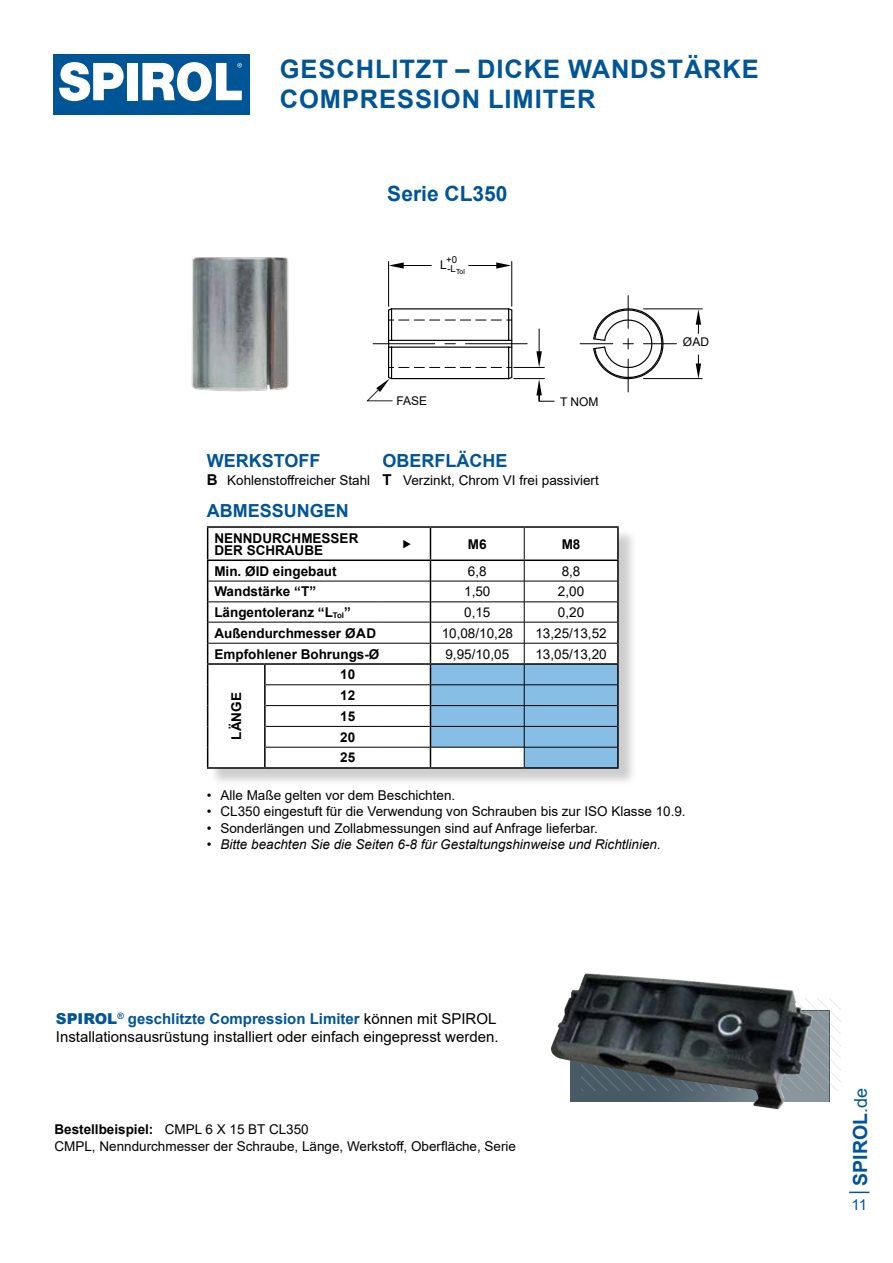
<style>
.page{position:relative;width:893px;height:1263px;background:#fff}
.page>*{position:absolute;margin:0;border:0;box-sizing:border-box;transform-origin:0 0}
.t1{font:700 25.5px/30px "Arial";letter-spacing:.035em;color:#005596}
.t2{font:700 21px "Arial";color:#005596}
.t3{font:700 19.5px "Arial";color:#005596}
.t4{font:700 18px "Arial";color:#005596}
.t5{font:15px/18px "Arial";color:#000}
.t6{font:15px "Arial";color:#005596}
.t7{font:13.5px/16.2px "Arial";color:#000}
.t8{font:700 13.5px/20.9px "Arial";color:#000}
.t9{font:italic 13.5px "Arial";color:#000}
.t10{font:12px "Arial";color:#000}
.t11{font:9.6px "Arial";color:#000}
.t12{font:7.05px "Arial";color:#000}
.s1{font-weight:700;font-size:15px}
.s2{font-weight:900;color:#005596}
.s3{font-weight:700;color:#005596}
.s4{font-weight:700}
.s5{font-weight:400;font-size:18px}
</style>
<div class="page">
<hr style="left:849px;top:1191px;width:20px;height:2px;background:#005596">
<svg style="left:813px;top:999px;width:27px;height:91px"></svg>
<svg style="left:813px;top:1011px;width:16px;height:91px"></svg>
<img style="left:191px;top:257px;width:98px;height:135px">
<hr style="left:465px;top:343px;width:62px;height:1px;background:#000">
<hr style="left:628px;top:296px;width:1px;height:32px;background:#000">
<hr style="left:628px;top:359px;width:1px;height:33px;background:#000">
<hr style="left:580px;top:343px;width:33px;height:1px;background:#000">
<hr style="left:643px;top:343px;width:33px;height:1px;background:#000">
<hr style="left:388px;top:261px;width:1px;height:45px;background:#000">
<hr style="left:511px;top:261px;width:1px;height:45px;background:#000">
<hr style="left:643px;top:309px;width:59px;height:1px;background:#000">
<hr style="left:643px;top:378px;width:59px;height:1px;background:#000">
<hr style="left:514px;top:367px;width:30px;height:1px;background:#000">
<hr style="left:514px;top:378px;width:30px;height:1px;background:#000">
<svg style="left:592px;top:308px;width:72px;height:72px"></svg>
<svg style="left:536px;top:351px;width:6px;height:16px"></svg>
<svg style="left:496px;top:262px;width:15px;height:7px"></svg>
<hr style="left:468px;top:265px;width:36px;height:1px;background:#000">
<svg style="left:389px;top:262px;width:15px;height:7px"></svg>
<hr style="left:396px;top:265px;width:36px;height:1px;background:#000">
<hr style="left:539px;top:329px;width:1px;height:31px;background:#000">
<svg style="left:536px;top:379px;width:18px;height:23px"></svg>
<svg style="left:696px;top:309px;width:5px;height:25px"></svg>
<svg style="left:696px;top:355px;width:5px;height:24px"></svg>
<svg style="left:366px;top:308px;width:147px;height:93px"></svg>
<div style="left:53px;top:54px;width:196px;height:60px;background:#005596"></div>
<div style="left:127px;top:63px;width:10px;height:37px;background:#fff"></div>
<svg style="left:59px;top:62px;width:65px;height:39px"></svg>
<svg style="left:142px;top:62px;width:100px;height:40px"></svg>
<img style="left:551px;top:973px;width:262px;height:137px">
<div style="left:209px;top:528px;width:429px;height:259px;background:#000;opacity:.2"></div>
<svg style="left:208px;top:528px;width:409px;height:239px"></svg>
<hr style="left:208px;top:581px;width:57px;height:1px;background:#000">
<hr style="left:265px;top:581px;width:118px;height:1px;background:#000">
<hr style="left:383px;top:581px;width:47px;height:1px;background:#000">
<hr style="left:208px;top:602px;width:57px;height:1px;background:#000">
<hr style="left:265px;top:602px;width:118px;height:1px;background:#000">
<hr style="left:383px;top:602px;width:47px;height:1px;background:#000">
<hr style="left:208px;top:622px;width:57px;height:1px;background:#000">
<hr style="left:265px;top:622px;width:118px;height:1px;background:#000">
<hr style="left:383px;top:622px;width:47px;height:1px;background:#000">
<hr style="left:208px;top:643px;width:57px;height:1px;background:#000">
<hr style="left:265px;top:643px;width:118px;height:1px;background:#000">
<hr style="left:383px;top:643px;width:47px;height:1px;background:#000">
<hr style="left:266px;top:684px;width:117px;height:1px;background:#000">
<hr style="left:383px;top:684px;width:47px;height:1px;background:#000">
<hr style="left:266px;top:705px;width:117px;height:1px;background:#000">
<hr style="left:383px;top:705px;width:47px;height:1px;background:#000">
<hr style="left:266px;top:726px;width:117px;height:1px;background:#000">
<hr style="left:383px;top:726px;width:47px;height:1px;background:#000">
<hr style="left:266px;top:747px;width:117px;height:1px;background:#000">
<hr style="left:383px;top:747px;width:47px;height:1px;background:#000">
<hr style="left:524px;top:528px;width:1px;height:31px;background:#000">
<hr style="left:207px;top:559px;width:58px;height:2px;background:#000">
<hr style="left:265px;top:559px;width:118px;height:2px;background:#000">
<hr style="left:383px;top:559px;width:47px;height:2px;background:#000">
<hr style="left:430px;top:559px;width:94px;height:2px;background:#000">
<hr style="left:524px;top:559px;width:95px;height:2px;background:#000">
<hr style="left:207px;top:663px;width:58px;height:2px;background:#000">
<hr style="left:265px;top:663px;width:118px;height:2px;background:#000">
<hr style="left:383px;top:663px;width:47px;height:2px;background:#000">
<hr style="left:207px;top:526px;width:58px;height:2px;background:#000">
<hr style="left:207px;top:528px;width:1px;height:31px;background:#000">
<hr style="left:265px;top:526px;width:118px;height:2px;background:#000">
<hr style="left:383px;top:526px;width:47px;height:2px;background:#000">
<hr style="left:430px;top:526px;width:94px;height:2px;background:#000">
<svg style="left:207px;top:561px;width:1px;height:206px"></svg>
<hr style="left:207px;top:767px;width:58px;height:2px;background:#000">
<hr style="left:265px;top:767px;width:118px;height:2px;background:#000">
<hr style="left:383px;top:767px;width:47px;height:2px;background:#000">
<hr style="left:430px;top:767px;width:94px;height:2px;background:#000">
<hr style="left:524px;top:526px;width:95px;height:2px;background:#000">
<hr style="left:617px;top:528px;width:2px;height:31px;background:#000">
<hr style="left:617px;top:561px;width:2px;height:20px;background:#000">
<hr style="left:617px;top:581px;width:2px;height:21px;background:#000">
<hr style="left:617px;top:602px;width:2px;height:20px;background:#000">
<hr style="left:617px;top:622px;width:2px;height:21px;background:#000">
<hr style="left:617px;top:643px;width:2px;height:20px;background:#000">
<hr style="left:617px;top:665px;width:2px;height:20px;background:#000">
<hr style="left:617px;top:685px;width:2px;height:21px;background:#000">
<hr style="left:617px;top:706px;width:2px;height:20px;background:#000">
<hr style="left:617px;top:726px;width:2px;height:21px;background:#000">
<hr style="left:617px;top:747px;width:2px;height:20px;background:#000">
<hr style="left:524px;top:767px;width:95px;height:2px;background:#000">
<hr style="left:430px;top:528px;width:1px;height:31px;background:#000">
<svg style="left:430px;top:561px;width:188px;height:207px"></svg>
<hr style="left:430px;top:663px;width:94px;height:2px;background:#000">
<hr style="left:524px;top:663px;width:95px;height:2px;background:#000">
<hr style="left:264px;top:665px;width:2px;height:20px;background:#000">
<hr style="left:264px;top:685px;width:2px;height:21px;background:#000">
<hr style="left:264px;top:706px;width:2px;height:20px;background:#000">
<hr style="left:264px;top:726px;width:2px;height:21px;background:#000">
<hr style="left:264px;top:747px;width:2px;height:20px;background:#000">
<svg style="left:403px;top:540px;width:8px;height:8px"></svg>
<h1 class="t1" style="left:280px;top:55px;width:481px">GESCHLITZT – DICKE WANDSTÄRKE<br>COMPRESSION LIMITER</h1>
<h2 class="t2" style="left:387px;top:179px;width:122px">Serie CL350</h2>
<p class="t11" style="left:446px;top:253px;width:12px">+0</p>
<p class="t12" style="left:447px;top:266px;width:19px"><sup>-L</sup>Tol</p>
<p class="t10" style="left:440px;top:257px;width:8px">L</p>
<p class="t10" style="left:396px;top:392px;width:32px">FASE</p>
<p class="t10" style="left:560px;top:393px;width:40px">T NOM</p>
<h3 class="t4" style="left:207px;top:448px;width:115px">WERKSTOFF</h3>
<h3 class="t4" style="left:382px;top:448px;width:126px">OBERFLÄCHE</h3>
<p class="t7" style="left:207px;top:473px;width:393px"><span class="s1">B</span> Kohlenstoffreicher Stahl <span class="s1">T</span> Verzinkt, Chrom VI frei passiviert</p>
<h3 class="t4" style="left:207px;top:498px;width:144px">ABMESSUNGEN</h3>
<p class="t8" style="left:214px;top:532px;width:145px;line-height:12px">NENNDURCHMESSER<br>DER SCHRAUBE</p>
<p class="t8" style="left:468px;top:533px;width:20px">M6</p>
<p class="t8" style="left:562px;top:533px;width:20px">M8</p>
<p class="t8" style="left:214px;top:561px;width:124px">Min. ØID eingebaut</p>
<p class="t7" style="left:468px;top:563px;width:20px">6,8</p>
<p class="t7" style="left:562px;top:563px;width:20px">8,8</p>
<p class="t8" style="left:214px;top:581px;width:103px">Wandstärke “T”</p>
<p class="t7" style="left:464px;top:583px;width:28px">1,50</p>
<p class="t7" style="left:558px;top:583px;width:28px">2,00</p>
<p class="t8" style="left:214px;top:602px;width:138px">Längentoleranz “L<sub>Tol</sub>”</p>
<p class="t7" style="left:464px;top:604px;width:28px">0,15</p>
<p class="t7" style="left:558px;top:604px;width:28px">0,20</p>
<p class="t8" style="left:214px;top:622px;width:163px">Außendurchmesser ØAD</p>
<p class="t7" style="left:442px;top:625px;width:73px">10,08/10,28</p>
<p class="t7" style="left:535px;top:625px;width:73px">13,25/13,52</p>
<p class="t8" style="left:214px;top:643px;width:167px">Empfohlener Bohrungs-Ø</p>
<p class="t7" style="left:445px;top:646px;width:65px">9,95/10,05</p>
<p class="t7" style="left:535px;top:646px;width:73px">13,05/13,20</p>
<p class="t8" style="left:226px;top:740px;width:49px;rotate:-90deg">LÄNGE</p>
<p class="t8" style="left:340px;top:664px;width:17px;text-align:justify">10<br>12<br>15<br>20<br>25</p>
<p class="t10" style="left:683px;top:334px;width:28px">ØAD</p>
<p class="t7" style="left:207px;top:787px;width:250px">• Alle Maße gelten vor dem Beschichten.</p>
<p class="t7" style="left:207px;top:803px;width:480px">• CL350 eingestuft für die Verwendung von Schrauben bis zur ISO Klasse 10.9.</p>
<p class="t7" style="left:207px;top:819px;width:393px">• Sonderlängen und Zollabmessungen sind auf Anfrage lieferbar.</p>
<p class="t9" style="left:207px;top:835px;width:455px">• Bitte beachten Sie die Seiten 6-8 für Gestaltungshinweise und Richtlinien.</p>
<p class="t5" style="left:56px;top:1009px;width:444px"><span class="s2">SPIROL</span><sup>®</sup> <span class="s3">geschlitzte Compression Limiter</span> können mit SPIROL<br>Installationsausrüstung installiert oder einfach eingepresst werden.</p>
<p class="t7" style="left:54px;top:1121px;width:463px"><span class="s4">Bestellbeispiel:</span> CMPL 6 X 15 BT CL350<br>CMPL, Nenndurchmesser der Schraube, Länge, Werkstoff, Oberfläche, Serie</p>
<h3 class="t3" style="left:847px;top:1185px;width:99px;rotate:-90deg">SPIROL<span class="s5">.de</span></h3>
<p class="t6" style="left:851px;top:1194px;width:17px">11</p>
</div>
